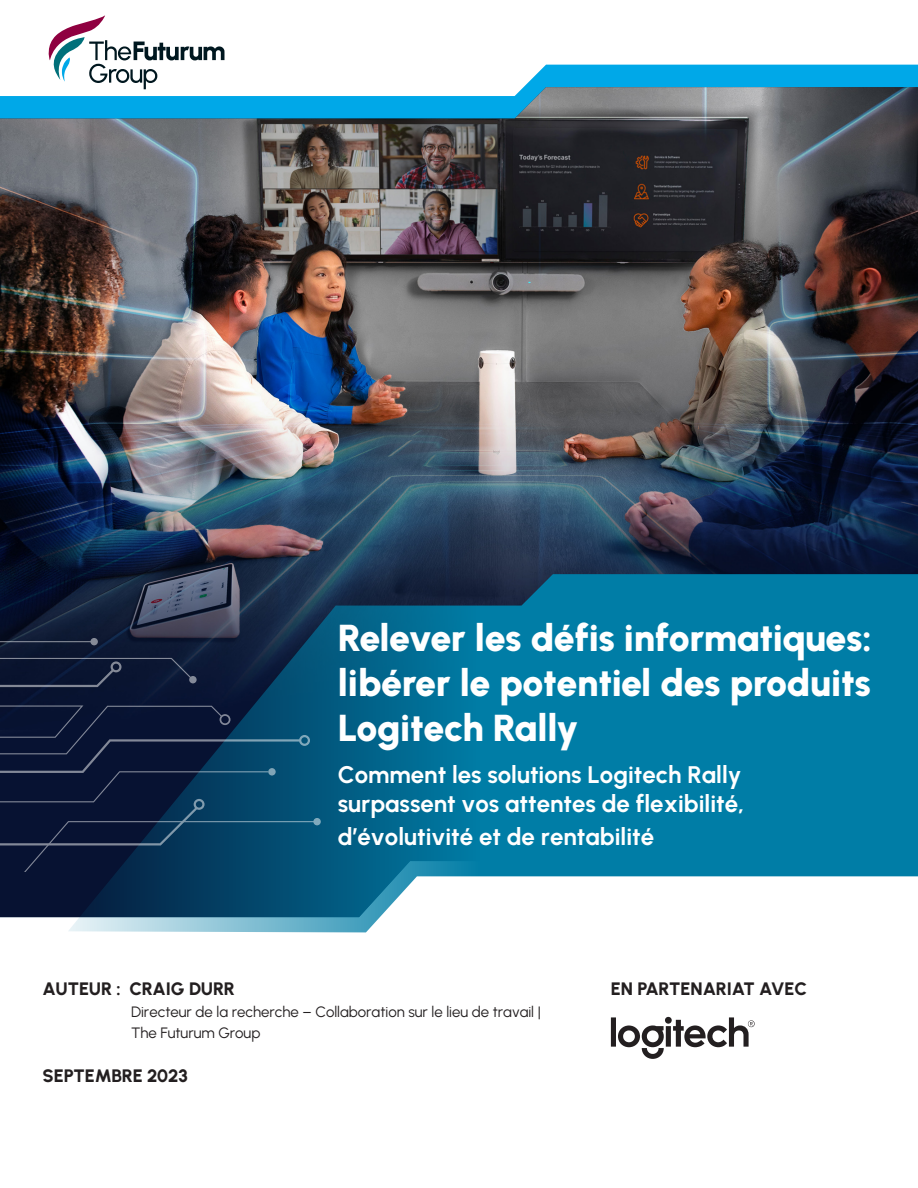
<style>
.page{position:relative;width:918px;height:1188px;background:#fff}
.page>*{position:absolute;margin:0;border:0;box-sizing:border-box;transform-origin:0 0}
.t1{font:900 37.5px/45px "Urbanist";letter-spacing:-.01em;color:#fff;text-align:justify}
.t2{font:24px/28.8px "Urbanist";color:#fff}
.t3{font:800 18px "Urbanist";letter-spacing:-.015em;color:#231f20}
.t4{font:15px/21.6px "Urbanist";color:#231f20}
</style>
<div class="page">
<div style="left:523px;top:65px;width:395px;height:22px;background:#00a8e8"></div>
<img style="left:0;top:87px;width:918px;height:830px">
<svg style="left:68px;top:574px;width:850px;height:358px;background:#2580a1"></svg>
<svg style="left:0;top:638px;width:321px;height:234px;background:#0c2949"></svg>
<svg style="left:46px;top:15px;width:178px;height:74px"></svg>
<svg style="left:611px;top:1017px;width:144px;height:42px"></svg>
<p class="t1" style="left:338px;top:613px;width:536px">Relever les défis informatiques: libérer le potentiel des produits Logitech Rally</p>
<p class="t2" style="left:338px;top:760px;width:408px">Comment les solutions Logitech Rally surpassent vos attentes de flexibilité,</p>
<p class="t2" style="left:338px;top:821px;width:318px">d’évolutivité et de rentabilité</p>
<p class="t3" style="left:43px;top:976px;width:194px">AUTEUR : CRAIG DURR</p>
<p class="t4" style="left:131px;top:1000px;width:411px">Directeur de la recherche – Collaboration sur le lieu de travail |<br>The Futurum Group</p>
<p class="t3" style="left:43px;top:1063px;width:147px">SEPTEMBRE 2023</p>
<p class="t3" style="left:611px;top:976px;width:198px">EN PARTENARIAT AVEC</p>
</div>
